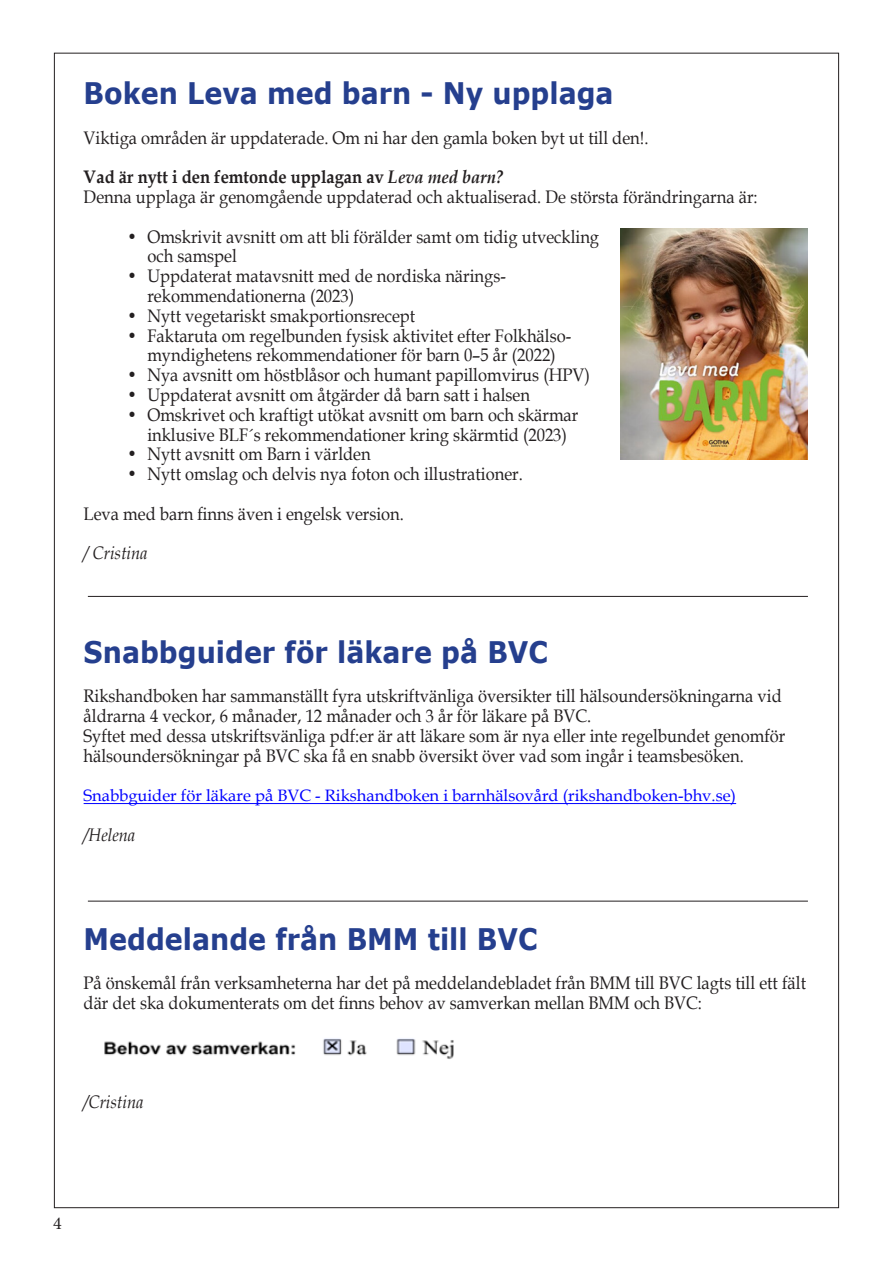
<style>
.page{position:relative;width:893px;height:1263px;background:#fff}
.page>*{position:absolute;margin:0;border:0;box-sizing:border-box;transform-origin:0 0}
.t1{font:700 29.7px "Verdana";color:#253f8e;scale:.91 1}
.t2{font:18.15px/19.8px "Book Antiqua";color:#231f20;scale:.91 1}
.t3{font:700 18.15px "Book Antiqua";color:#231f20;scale:.91 1}
.t4{font:italic 18.15px "Book Antiqua";color:#231f20;scale:.91 1}
.t5{font:18px "Minion Pro";color:#231f20}
.t6{font:16.5px "Book Antiqua";color:#00f}
.s1{font-style:italic}
</style>
<div class="page">
<hr style="left:84px;top:803px;width:652px;height:1px;background:#00f">
<img style="left:621px;top:229px;width:187px;height:230px">
<img style="left:104px;top:1038px;width:350px;height:21px">
<hr style="left:88px;top:596px;width:720px;height:1px;background:#231f20">
<hr style="left:88px;top:901px;width:720px;height:1px;background:#231f20">
<p class="t1" style="left:84px;top:72px;width:584px">Boken Leva med barn - Ny upplaga</p>
<p class="t2" style="left:84px;top:127px;width:622px">Viktiga områden är uppdaterade. Om ni har den gamla boken byt ut till den!.</p>
<p class="t3" style="left:84px;top:165px;width:463px">Vad är nytt i den femtonde upplagan av <span class="s1">Leva med barn?</span></p>
<p class="t2" style="left:84px;top:187px;width:742px">Denna upplaga är genomgående uppdaterad och aktualiserad. De största förändringarna är:</p>
<p class="t2" style="left:147px;top:226px;width:498px;text-indent:-20px">• Omskrivit avsnitt om att bli förälder samt om tidig utveckling och samspel</p>
<p class="t2" style="left:127px;top:266px;width:418px">• Uppdaterat matavsnitt med de nordiska närings-</p>
<p class="t2" style="left:147px;top:286px;width:229px">rekommendationerna (2023)</p>
<p class="t2" style="left:127px;top:305px;width:318px">• Nytt vegetariskt smakportionsrecept</p>
<p class="t2" style="left:127px;top:325px;width:489px;text-align:center">• Faktaruta om regelbunden fysisk aktivitet efter Folkhälso&shy;myndighetens rekommendationer för barn 0–5 år (2022)</p>
<p class="t2" style="left:127px;top:365px;width:510px">• Nya avsnitt om höstblåsor och humant papillomvirus (HPV)</p>
<p class="t2" style="left:127px;top:385px;width:444px">• Uppdaterat avsnitt om åtgärder då barn satt i halsen</p>
<p class="t2" style="left:127px;top:404px;width:497px;text-align:center">• Omskrivet och kraftigt utökat avsnitt om barn och skärmar inklusive BLF´s rekommendationer kring skärmtid (2023)</p>
<p class="t2" style="left:127px;top:444px;width:269px">• Nytt avsnitt om Barn i världen</p>
<p class="t2" style="left:127px;top:464px;width:436px">• Nytt omslag och delvis nya foton och illustrationer.</p>
<p class="t2" style="left:84px;top:503px;width:354px">Leva med barn finns även i engelsk version.</p>
<p class="t4" style="left:84px;top:541px;width:72px">/ Cristina</p>
<p class="t1" style="left:84px;top:631px;width:512px">Snabbguider för läkare på BVC</p>
<p class="t2" style="left:84px;top:686px;width:769px">Rikshandboken har sammanställt fyra utskriftvänliga översikter till hälsoundersökningarna vid åldrarna 4 veckor, 6 månader, 12 månader och 3 år för läkare på BVC.</p>
<p class="t2" style="left:84px;top:725px;width:773px">Syftet med dessa utskriftsvänliga pdf:er är att läkare som är nya eller inte regelbundet genomför hälsoundersökningar på BVC ska få en snabb översikt över vad som ingår i teamsbesöken.</p>
<p class="t6" style="left:84px;top:784px;width:654px">Snabbguider för läkare på BVC - Rikshandboken i barnhälsovård (rikshandboken-bhv.se)</p>
<p class="t4" style="left:84px;top:822px;width:58px">/Helena</p>
<p class="t1" style="left:84px;top:918px;width:500px">Meddelande från BMM till BVC</p>
<p class="t2" style="left:84px;top:973px;width:795px">På önskemål från verksamheterna har det på meddelandebladet från BMM till BVC lagts till ett fält där det ska dokumenterats om det finns behov av samverkan mellan BMM och BVC:</p>
<p class="t4" style="left:84px;top:1089px;width:67px">/Cristina</p>
<p class="t5" style="left:53px;top:1211px;width:10px">4</p>
</div>
